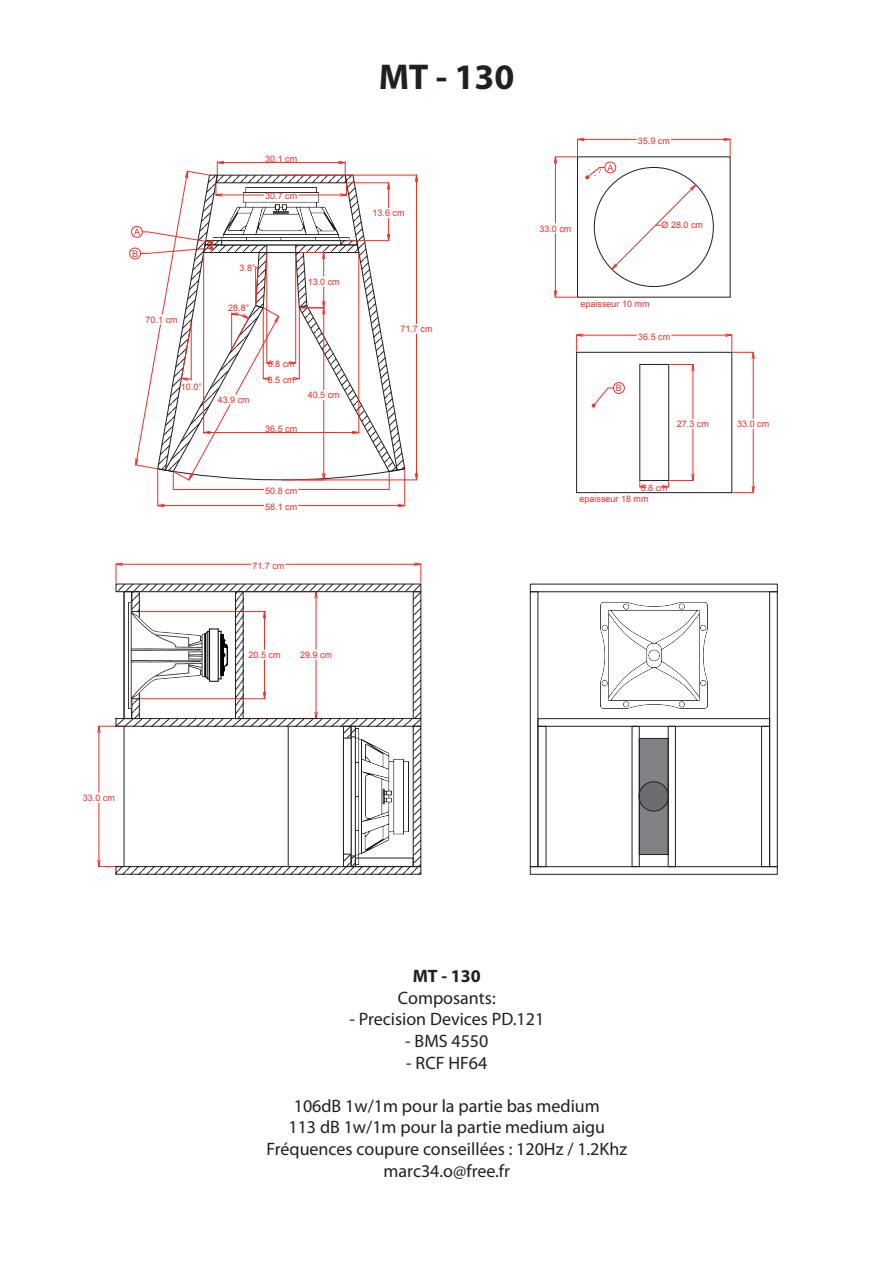
<style>
.page{position:relative;width:893px;height:1263px;background:#fff}
.page>*{position:absolute;margin:0;border:0;box-sizing:border-box;transform-origin:0 0}
.t1{font:700 36px "Myriad Pro";color:#231f20}
.t2{font:18px/21.6px "Myriad Pro";color:#231f20;text-align:center}
.t3{font:700 18px "Myriad Pro";color:#231f20}
.t4{font:9px "Arial";color:#ee2f2a}
</style>
<div class="page">
<hr style="left:282px;top:175px;width:135px;height:1px;background:#ee2f2a">
<hr style="left:282px;top:480px;width:135px;height:1px;background:#ee2f2a">
<hr style="left:416px;top:175px;width:1px;height:149px;background:#ee2f2a">
<hr style="left:416px;top:334px;width:1px;height:146px;background:#ee2f2a">
<svg style="left:415px;top:174px;width:3px;height:8px"></svg>
<svg style="left:415px;top:473px;width:3px;height:8px"></svg>
<hr style="left:157px;top:469px;width:1px;height:37px;background:#ee2f2a">
<hr style="left:404px;top:469px;width:1px;height:37px;background:#ee2f2a">
<hr style="left:158px;top:505px;width:106px;height:1px;background:#ee2f2a">
<hr style="left:298px;top:505px;width:107px;height:1px;background:#ee2f2a">
<svg style="left:157px;top:504px;width:8px;height:3px"></svg>
<svg style="left:398px;top:504px;width:8px;height:3px"></svg>
<div style="left:129px;top:248px;width:12px;height:11px;border:1px solid #ee2f2a;border-radius:50%"></div>
<svg style="left:135px;top:161px;width:271px;height:329px"></svg>
<div style="left:131px;top:226px;width:12px;height:11px;border:1px solid #ee2f2a;border-radius:50%"></div>
<div style="left:639px;top:738px;width:30px;height:117px;background:#808285;border:1px solid #231f20"></div>
<div style="left:639px;top:782px;width:29px;height:29px;background:#6c6d70;border-radius:50%"></div>
<div style="left:639px;top:781px;width:30px;height:30px;border:1px solid #231f20;border-radius:50%"></div>
<div style="left:761px;top:726px;width:9px;height:141px;border:1px solid #231f20"></div>
<div style="left:530px;top:866px;width:248px;height:9px;border:1px solid #231f20"></div>
<div style="left:530px;top:584px;width:248px;height:8px;border:1px solid #231f20"></div>
<div style="left:530px;top:591px;width:8px;height:276px;border:1px solid #231f20"></div>
<div style="left:769px;top:591px;width:9px;height:276px;border:1px solid #231f20"></div>
<div style="left:538px;top:718px;width:232px;height:9px;border:1px solid #231f20"></div>
<img style="left:600px;top:602px;width:107px;height:106px">
<div style="left:632px;top:726px;width:8px;height:141px;border:1px solid #231f20"></div>
<div style="left:668px;top:726px;width:8px;height:141px;border:1px solid #231f20"></div>
<hr style="left:316px;top:592px;width:1px;height:58px;background:#ee2f2a">
<hr style="left:316px;top:660px;width:1px;height:58px;background:#ee2f2a">
<svg style="left:315px;top:592px;width:3px;height:7px"></svg>
<svg style="left:315px;top:711px;width:3px;height:7px"></svg>
<hr style="left:140px;top:611px;width:126px;height:1px;background:#ee2f2a">
<hr style="left:140px;top:698px;width:126px;height:1px;background:#ee2f2a">
<hr style="left:264px;top:612px;width:1px;height:38px;background:#ee2f2a">
<hr style="left:264px;top:660px;width:1px;height:39px;background:#ee2f2a">
<svg style="left:263px;top:611px;width:3px;height:7px"></svg>
<svg style="left:263px;top:692px;width:3px;height:8px"></svg>
<hr style="left:99px;top:803px;width:1px;height:63px;background:#ee2f2a">
<hr style="left:99px;top:726px;width:1px;height:67px;background:#ee2f2a">
<svg style="left:97px;top:859px;width:19px;height:9px"></svg>
<svg style="left:97px;top:724px;width:19px;height:9px"></svg>
<hr style="left:116px;top:564px;width:135px;height:1px;background:#ee2f2a">
<hr style="left:286px;top:564px;width:135px;height:1px;background:#ee2f2a">
<svg style="left:115px;top:563px;width:8px;height:20px"></svg>
<svg style="left:414px;top:563px;width:8px;height:20px"></svg>
<svg style="left:116px;top:584px;width:305px;height:8px"></svg>
<svg style="left:131px;top:591px;width:9px;height:127px"></svg>
<svg style="left:343px;top:727px;width:8px;height:139px"></svg>
<svg style="left:351px;top:727px;width:5px;height:139px"></svg>
<hr style="left:288px;top:726px;width:1px;height:140px;background:#231f20">
<svg style="left:116px;top:866px;width:305px;height:9px"></svg>
<hr style="left:124px;top:726px;width:1px;height:140px;background:#231f20">
<svg style="left:413px;top:727px;width:8px;height:140px"></svg>
<svg style="left:413px;top:591px;width:8px;height:127px"></svg>
<svg style="left:116px;top:718px;width:305px;height:9px"></svg>
<div style="left:124px;top:592px;width:8px;height:126px;border:1px solid #231f20"></div>
<svg style="left:351px;top:736px;width:4px;height:120px"></svg>
<div style="left:343px;top:738px;width:8px;height:116px;background:#fff;border:1px solid #231f20"></div>
<svg style="left:235px;top:591px;width:9px;height:128px"></svg>
<img style="left:355px;top:728px;width:54px;height:136px">
<svg style="left:205px;top:629px;width:23px;height:53px"></svg>
<img style="left:128px;top:602px;width:77px;height:106px">
<svg style="left:611px;top:184px;width:86px;height:86px"></svg>
<hr style="left:555px;top:233px;width:1px;height:64px;background:#ee2f2a">
<hr style="left:555px;top:157px;width:1px;height:66px;background:#ee2f2a">
<svg style="left:554px;top:290px;width:23px;height:8px"></svg>
<hr style="left:577px;top:139px;width:59px;height:1px;background:#ee2f2a">
<hr style="left:671px;top:139px;width:59px;height:1px;background:#ee2f2a">
<svg style="left:723px;top:138px;width:8px;height:18px"></svg>
<svg style="left:554px;top:138px;width:51px;height:41px"></svg>
<div style="left:605px;top:162px;width:11px;height:11px;border:1px solid #ee2f2a;border-radius:50%"></div>
<svg style="left:592px;top:388px;width:22px;height:19px"></svg>
<div style="left:613px;top:382px;width:11px;height:12px;border:1px solid #ee2f2a;border-radius:50%"></div>
<hr style="left:693px;top:364px;width:1px;height:55px;background:#ee2f2a">
<hr style="left:693px;top:429px;width:1px;height:51px;background:#ee2f2a">
<svg style="left:669px;top:363px;width:25px;height:8px"></svg>
<svg style="left:662px;top:473px;width:32px;height:15px"></svg>
<svg style="left:639px;top:481px;width:8px;height:7px"></svg>
<hr style="left:753px;top:352px;width:1px;height:67px;background:#ee2f2a">
<hr style="left:753px;top:429px;width:1px;height:64px;background:#ee2f2a">
<svg style="left:732px;top:486px;width:23px;height:8px"></svg>
<hr style="left:577px;top:335px;width:60px;height:1px;background:#ee2f2a">
<hr style="left:671px;top:335px;width:61px;height:1px;background:#ee2f2a">
<svg style="left:576px;top:334px;width:8px;height:18px"></svg>
<svg style="left:725px;top:334px;width:30px;height:25px"></svg>
<div style="left:639px;top:364px;width:30px;height:117px;border:1px solid #231f20"></div>
<div style="left:576px;top:352px;width:156px;height:141px;border:1px solid #231f20"></div>
<p class="t4" style="left:134px;top:226px;width:8px">A</p>
<p class="t4" style="left:132px;top:247px;width:8px">B</p>
<p class="t4" style="left:146px;top:314px;width:34px">70.1 cm</p>
<p class="t4" style="left:181px;top:381px;width:23px">10.0°</p>
<p class="t4" style="left:265px;top:153px;width:34px">30.1 cm</p>
<p class="t4" style="left:265px;top:190px;width:34px">30.7 cm</p>
<p class="t4" style="left:239px;top:261px;width:18px">3.8°</p>
<p class="t4" style="left:228px;top:302px;width:23px">28.8°</p>
<p class="t4" style="left:308px;top:276px;width:34px">13.0 cm</p>
<p class="t4" style="left:218px;top:394px;width:34px">43.9 cm</p>
<p class="t4" style="left:268px;top:358px;width:29px">6.8 cm</p>
<p class="t4" style="left:268px;top:374px;width:29px">8.5 cm</p>
<p class="t4" style="left:265px;top:423px;width:34px">36.5 cm</p>
<p class="t4" style="left:308px;top:389px;width:34px">40.5 cm</p>
<p class="t4" style="left:265px;top:485px;width:34px">50.8 cm</p>
<p class="t4" style="left:265px;top:501px;width:34px">58.1 cm</p>
<p class="t4" style="left:252px;top:560px;width:34px">71.7 cm</p>
<p class="t4" style="left:248px;top:649px;width:34px">20.5 cm</p>
<p class="t4" style="left:300px;top:649px;width:34px">29.9 cm</p>
<h1 class="t1" style="left:379px;top:54px;width:137px">MT - 130</h1>
<p class="t4" style="left:373px;top:207px;width:34px">13.6 cm</p>
<p class="t4" style="left:539px;top:222px;width:34px">33.0 cm</p>
<p class="t4" style="left:607px;top:162px;width:8px">A</p>
<p class="t4" style="left:638px;top:135px;width:34px">35.9 cm</p>
<p class="t4" style="left:662px;top:219px;width:43px">Ø 28.0 cm</p>
<p class="t4" style="left:400px;top:323px;width:34px">71.7 cm</p>
<p class="t4" style="left:581px;top:298px;width:71px">epaisseur 10 mm</p>
<p class="t4" style="left:638px;top:331px;width:34px">36.5 cm</p>
<p class="t4" style="left:616px;top:382px;width:8px">B</p>
<p class="t4" style="left:677px;top:418px;width:34px">27.3 cm</p>
<p class="t4" style="left:641px;top:482px;width:29px">6.8 cm</p>
<p class="t4" style="left:580px;top:493px;width:71px">epaisseur 18 mm</p>
<p class="t4" style="left:737px;top:418px;width:34px">33.0 cm</p>
<p class="t4" style="left:83px;top:792px;width:34px">33.0 cm</p>
<h2 class="t3" style="left:413px;top:964px;width:69px">MT - 130</h2>
<h2 class="t2" style="left:398px;top:986px;width:99px">Composants:</h2>
<h2 class="t2" style="left:349px;top:1008px;width:196px">- Precision Devices PD.121</h2>
<h2 class="t2" style="left:405px;top:1030px;width:85px">- BMS 4550</h2>
<h2 class="t2" style="left:406px;top:1051px;width:83px">- RCF HF64</h2>
<h2 class="t2" style="left:267px;top:1094px;width:362px">106dB 1w/1m pour la partie bas medium<br>113 dB 1w/1m pour la partie medium aigu Fréquences coupure conseillées : 120Hz / 1.2Khz marc34.o@free.fr</h2>
</div>
